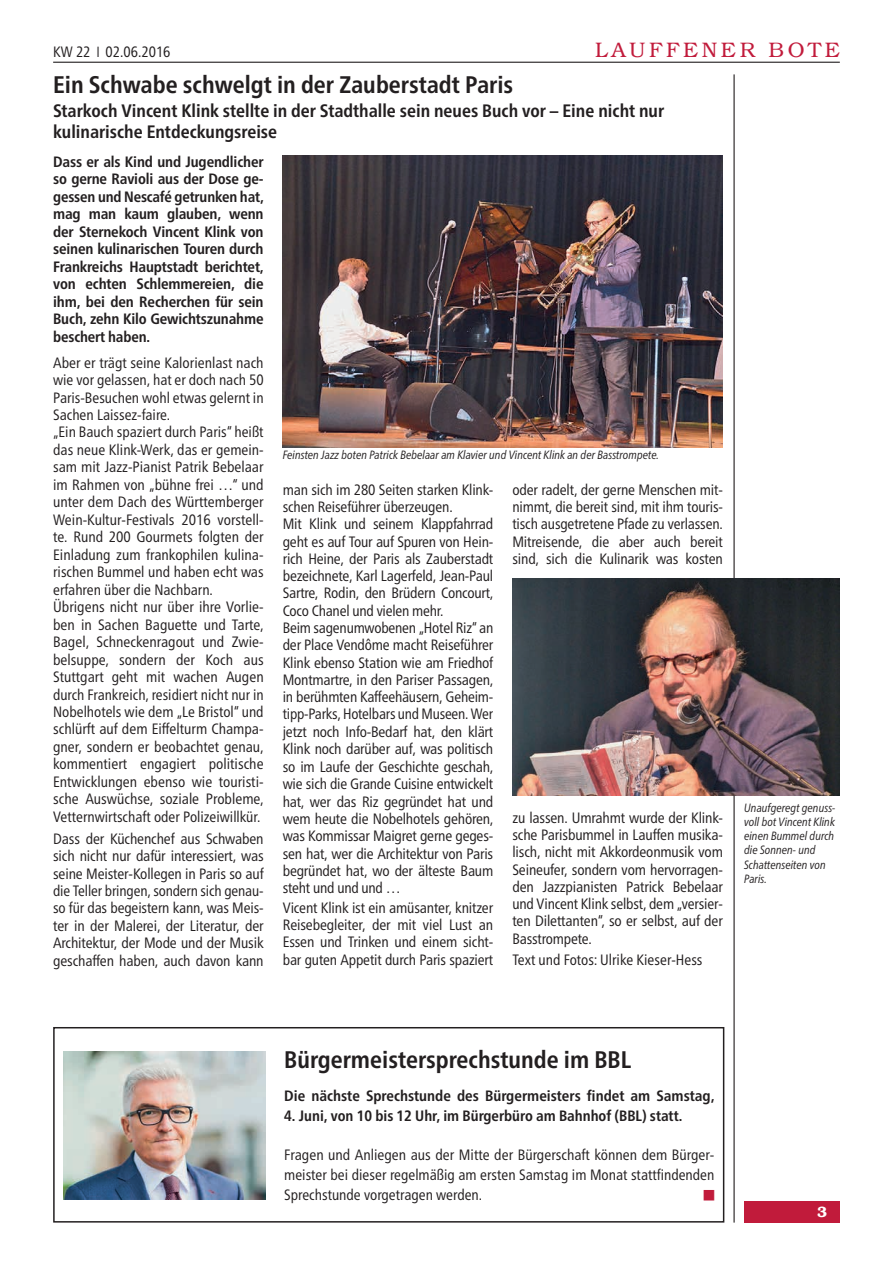
<style>
.page{position:relative;width:893px;height:1263px;background:#fff}
.page>*{position:absolute;margin:0;border:0;box-sizing:border-box;transform-origin:0 0}
._04_Ueberschrift_ueb{font:700 condensed 24px "Frutiger Neue LTW1 G";color:#231f20}
.t1{font:300 21px "Bookman LT";letter-spacing:.17em;color:#c11b3b}
._05_Ueberschrift_kle{font:700 condensed 18px/20.2px "Frutiger Neue LTW1 G";color:#231f20}
._01_Fliesstext{font:condensed 15px/17.4px "Frutiger Neue LTW1 G";letter-spacing:-.01em;color:#231f20;text-align:justify}
._01_Fliesstext-2{font:700 condensed 15px/17.4px "Frutiger Neue LTW1 G";letter-spacing:-.01em;color:#231f20;text-align:justify}
._03_Fliesstext_bold{font:700 condensed 15px "Frutiger Neue LTW1 G";color:#231f20}
.t2{font:600 15px "Bookman LT";color:#fff}
._07_Bildunterschrift{font:italic condensed 12px/14.2px "Frutiger Neue LTW1 G";color:#231f20}
._01_Fliesstext-3{font:10.5px "European Pi One";color:#c11b3b}
</style>
<div class="page">
<hr style="left:53px;top:62px;width:787px;height:1px;background:#231f20">
<hr style="left:733px;top:74px;width:2px;height:1148px;background:#231f20">
<div style="left:744px;top:1201px;width:96px;height:21px;background:#c11b3b"></div>
<div style="left:53px;top:1027px;width:671px;height:195px;border:2px solid #231f20"></div>
<img style="left:63px;top:1051px;width:202px;height:148px">
<img style="left:283px;top:156px;width:440px;height:292px">
<img style="left:512px;top:578px;width:328px;height:217px">
<p class="_01_Fliesstext" style="left:53px;top:42px;width:119px">KW 22 02.06.2016</p>
<h2 class="t1" style="left:595px;top:38px;width:246px">LAUFFENER BOTE</h2>
<p class="_04_Ueberschrift_ueb" style="left:53px;top:66px;width:461px">Ein Schwabe schwelgt in der Zauberstadt Paris</p>
<p class="_05_Ueberschrift_kle" style="left:53px;top:99px;width:613px">Starkoch Vincent Klink stellte in der Stadthalle sein neues Buch vor – Eine nicht nur kulinarische Entdeckungsreise</p>
<p class="_01_Fliesstext-2" style="left:53px;top:152px;width:212px">Dass er als Kind und Jugendlicher so gerne Ravioli aus der Dose ge&shy;gessen und Nescafé getrunken hat, mag man kaum glauben, wenn der Sternekoch Vincent Klink von seinen kulinarischen Touren durch Frankreichs Hauptstadt berichtet, von echten Schlemmereien, die ihm, bei den Recherchen für sein Buch, zehn Kilo Gewichtszunahme beschert haben.</p>
<p class="_01_Fliesstext" style="left:53px;top:352px;width:212px">Aber er trägt seine Kalorienlast nach wie vor gelassen, hat er doch nach 50<br>Paris-Besuchen wohl etwas gelernt in Sachen Laissez-faire.</p>
<p class="_01_Fliesstext" style="left:53px;top:422px;width:212px">„Ein Bauch spaziert durch Paris“ heißt das neue Klink-Werk, das er gemein&shy;sam mit Jazz-Pianist Patrik Bebelaar im Rahmen von „bühne frei …“ und unter dem Dach des Württemberger Wein-Kultur-Festivals 2016 vorstell&shy;te. Rund 200 Gourmets folgten der Einladung zum frankophilen kulina&shy;rischen Bummel und haben echt was erfahren über die Nachbarn.</p>
<p class="_01_Fliesstext" style="left:53px;top:597px;width:212px">Übrigens nicht nur über ihre Vorlie&shy;ben in Sachen Baguette und Tarte, Bagel, Schneckenragout und Zwie&shy;belsuppe, sondern der Koch aus Stuttgart geht mit wachen Augen durch Frankreich, residiert nicht nur in Nobelhotels wie dem „Le Bristol“ und schlürft auf dem Eiffelturm Champa&shy;gner, sondern er beobachtet genau, kommentiert engagiert politische Entwicklungen ebenso wie touristi&shy;sche Auswüchse, soziale Probleme, Vetternwirtschaft oder Polizeiwillkür.</p>
<p class="_01_Fliesstext" style="left:53px;top:828px;width:212px">Dass der Küchenchef aus Schwaben sich nicht nur dafür interessiert, was seine Meister-Kollegen in Paris so auf die Teller bringen, sondern sich genau&shy;so für das begeistern kann, was Meis&shy;ter in der Malerei, der Literatur, der Architektur, der Mode und der Musik geschaffen haben, auch davon kann</p>
<p class="_07_Bildunterschrift" style="left:283px;top:447px;width:378px">Feinsten Jazz boten Patrick Bebelaar am Klavier und Vincent Klink an der Basstrompete.</p>
<p class="_01_Fliesstext" style="left:283px;top:480px;width:212px">man sich im 280 Seiten starken Klink&shy;schen Reiseführer überzeugen.</p>
<p class="_01_Fliesstext" style="left:283px;top:514px;width:212px">Mit Klink und seinem Klappfahrrad geht es auf Tour auf Spuren von Hein&shy;rich Heine, der Paris als Zauberstadt bezeichnete, Karl Lagerfeld, Jean-Paul Sartre, Rodin, den Brüdern Concourt, Coco Chanel und vielen mehr.</p>
<p class="_01_Fliesstext" style="left:283px;top:618px;width:212px">Beim sagenumwobenen „Hotel Riz“ an der Place Vendôme macht Reiseführer Klink ebenso Station wie am Friedhof Montmartre, in den Pariser Passagen, in berühmten Kaffeehäusern, Geheim&shy;tipp-Parks, Hotelbars und Museen. Wer jetzt noch Info-Bedarf hat, den klärt Klink noch darüber auf, was politisch so im Laufe der Geschichte geschah, wie sich die Grande Cuisine entwickelt hat, wer das Riz gegründet hat und wem heute die Nobelhotels gehören, was Kommissar Maigret gerne geges&shy;sen hat, wer die Architektur von Paris begründet hat, wo der älteste Baum steht und und und …</p>
<p class="_01_Fliesstext" style="left:283px;top:897px;width:212px">Vicent Klink ist ein amüsanter, knitzer Reisebegleiter, der mit viel Lust an Essen und Trinken und einem sicht&shy;bar guten Appetit durch Paris spaziert</p>
<p class="_01_Fliesstext" style="left:512px;top:480px;width:212px">oder radelt, der gerne Menschen mit&shy;nimmt, die bereit sind, mit ihm touris&shy;tisch ausgetretene Pfade zu verlassen.<br>Mitreisende, die aber auch bereit sind, sich die Kulinarik was kosten</p>
<p class="_01_Fliesstext" style="left:512px;top:808px;width:212px">zu lassen. Umrahmt wurde der Klink&shy;sche Parisbummel in Lauffen musika&shy;lisch, nicht mit Akkordeonmusik vom Seineufer, sondern vom hervorragen&shy;den Jazzpianisten Patrick Bebelaar und Vincent Klink selbst, dem „versier&shy;ten Dilettanten“, so er selbst, auf der Basstrompete.</p>
<p class="_01_Fliesstext" style="left:512px;top:950px;width:192px">Text und Fotos: Ulrike Kieser-Hess</p>
<p class="_07_Bildunterschrift" style="left:744px;top:799px;width:93px">Unaufgeregt genuss&shy;voll bot Vincent Klink einen Bummel durch die Sonnen- und<br>Schattenseiten von<br>Paris.</p>
<p class="_04_Ueberschrift_ueb" style="left:284px;top:1042px;width:348px">Bürgermeistersprechstunde im BBL</p>
<p class="_03_Fliesstext_bold" style="left:284px;top:1084px;width:432px">Die nächste Sprechstunde des Bürgermeisters findet am Samstag,</p>
<p class="_03_Fliesstext_bold" style="left:284px;top:1104px;width:400px">4. Juni, von 10 bis 12 Uhr, im Bürgerbüro am Bahnhof (BBL) statt.</p>
<p class="_01_Fliesstext" style="left:284px;top:1144px;width:432px;line-height:19.8px">Fragen und Anliegen aus der Mitte der Bürgerschaft können dem Bürger&shy;meister bei dieser regelmäßig am ersten Samstag im Monat stattfindenden Sprechstunde vorgetragen werden.</p>
<p class="_01_Fliesstext-3" style="left:704px;top:1189px;width:12px">W</p>
<p class="t2" style="left:817px;top:1203px;width:11px">3</p>
</div>
